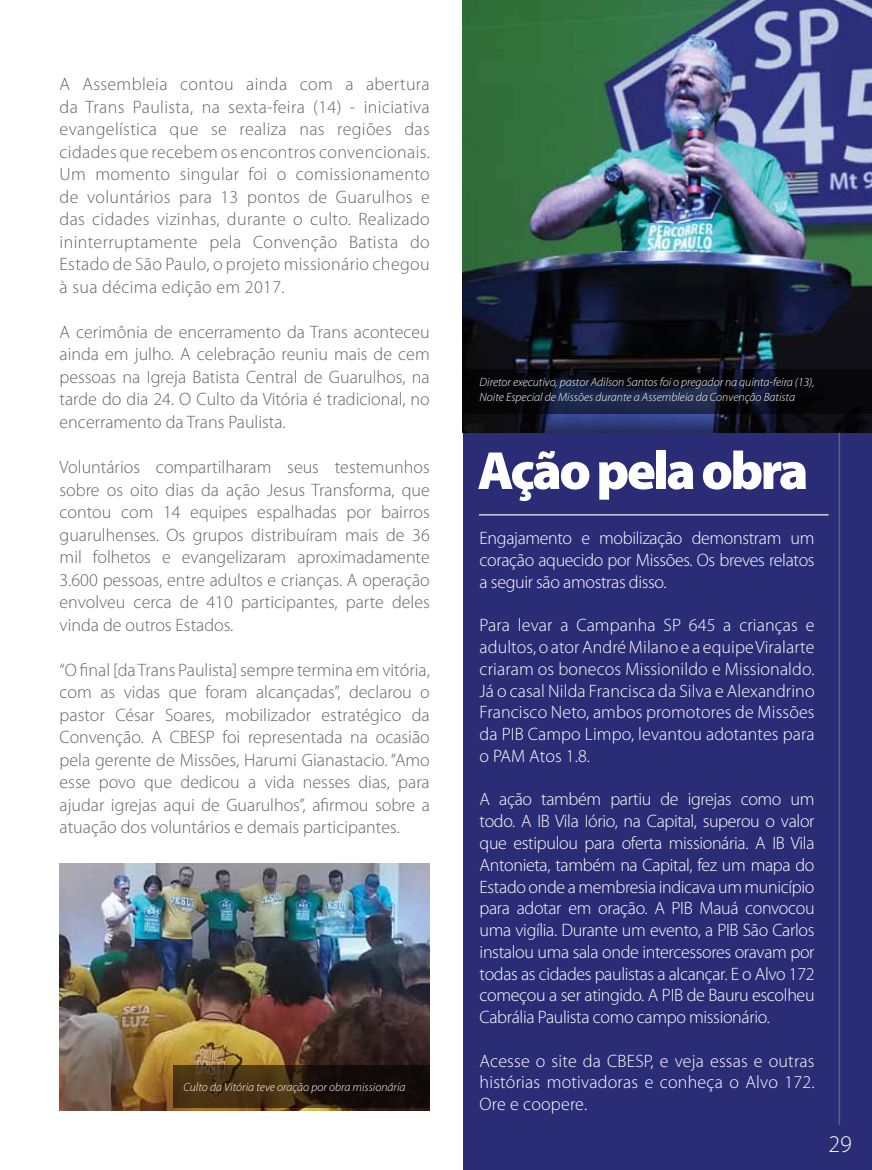
<style>
.page{position:relative;width:872px;height:1170px;background:#fff}
.page>*{position:absolute;margin:0;border:0;box-sizing:border-box;transform-origin:0 0}
.t1{font:900 54px "Myriad Pro";color:#fff}
.t2{font:300 24px "Myriad Pro";color:#f8f8f9}
.t3{font:300 18px/22.5px "Myriad Pro";color:#636466;text-align:justify}
.t4{font:300 18px/21.8px "Myriad Pro";letter-spacing:-.01em;color:#fff;text-align:justify}
.t5{font:italic 300 12px/15px "Myriad Pro";color:#fff}
</style>
<div class="page">
<div style="left:463px;top:360px;width:409px;height:809px;background:#2a2d75"></div>
<img style="left:60px;top:863px;width:370px;height:247px">
<hr style="left:838px;top:0;width:2px;height:1124px;background:#636466">
<hr style="left:479px;top:514px;width:349px;height:1px;background:#d1d3d4">
<svg style="left:173px;top:1065px;width:257px;height:43px;background:#2f1f0e"></svg>
<img style="left:463px;top:0;width:409px;height:432px">
<svg style="left:463px;top:368px;width:409px;height:45px;background:#0d101d"></svg>
<p class="t3" style="left:60px;top:73px;width:372px">A Assembleia contou ainda com a abertura da Trans Paulista, na sexta-feira (14) - iniciativa evangelística que se realiza nas regiões das cidades que recebem os encontros convencionais.<br>Um momento singular foi o comissionamento de voluntários para 13 pontos de Guarulhos e das cidades vizinhas, durante o culto. Realizado ininterruptamente pela Convenção Batista do Estado de São Paulo, o projeto missionário chegou à sua décima edição em 2017.</p>
<p class="t3" style="left:60px;top:321px;width:372px">A cerimônia de encerramento da Trans aconteceu ainda em julho. A celebração reuniu mais de cem pessoas na Igreja Batista Central de Guarulhos, na tarde do dia 24. O Culto da Vitória é tradicional, no encerramento da Trans Paulista.</p>
<p class="t3" style="left:60px;top:456px;width:372px">Voluntários compartilharam seus testemunhos sobre os oito dias da ação Jesus Transforma, que contou com 14 equipes espalhadas por bairros guarulhenses. Os grupos distribuíram mais de 36 mil folhetos e evangelizaram aproximadamente 3.600 pessoas, entre adultos e crianças. A operação envolveu cerca de 410 participantes, parte deles vinda de outros Estados.</p>
<p class="t3" style="left:60px;top:658px;width:372px">“O final [da Trans Paulista] sempre termina em vitória, com as vidas que foram alcançadas”, declarou o pastor César Soares, mobilizador estratégico da Convenção. A CBESP foi representada na ocasião pela gerente de Missões, Harumi Gianastacio. “Amo esse povo que dedicou a vida nesses dias, para ajudar igrejas aqui de Guarulhos”, afirmou sobre a atuação dos voluntários e demais participantes.</p>
<p class="t5" style="left:183px;top:1079px;width:223px">Culto da Vitória teve oração por obra missionária</p>
<p class="t5" style="left:479px;top:375px;width:336px">Diretor executivo, pastor Adilson Santos foi o pregador na quinta-feira (13),<br>Noite Especial de Missões durante a Assembleia da Convenção Batista</p>
<h1 class="t1" style="left:477px;top:440px;width:332px">Ação pela obra</h1>
<p class="t4" style="left:479px;top:527px;width:336px">Engajamento e mobilização demonstram um coração aquecido por Missões. Os breves relatos a seguir são amostras disso.</p>
<p class="t4" style="left:479px;top:614px;width:336px">Para levar a Campanha SP 645 a crianças e adultos, o ator André Milano e a equipe Viralarte criaram os bonecos Missionildo e Missionaldo.<br>Já o casal N ilda Francisca da Silva e Alexandrino Francisco N eto, ambos promotores de Missões da PI B Campo Limpo, levantou adotantes para o PAM Atos 1.8.</p>
<p class="t4" style="left:479px;top:788px;width:336px">A ação também partiu de igrejas como um todo. A I B Vila Iório, na Capital, superou o valor que estipulou para oferta missionária. A I B Vila Antonieta, também na Capital, fez um mapa do Estado onde a membresia indicava um município para adotar em oração. A PI B Mauá convocou uma vigília. Durante um evento, a PI B São Carlos instalou uma sala onde intercessores oravam por todas as cidades paulistas a alcançar. E o Alvo 172 começou a ser atingido. A PI B de Bauru escolheu Cabrália Paulista como campo missionário.</p>
<p class="t4" style="left:479px;top:1049px;width:336px">Acesse o site da CBESP, e veja essas e outras histórias motivadoras e conheça o Alvo 172.<br>Ore e coopere.</p>
<h2 class="t2" style="left:828px;top:1130px;width:25px">29</h2>
</div>
